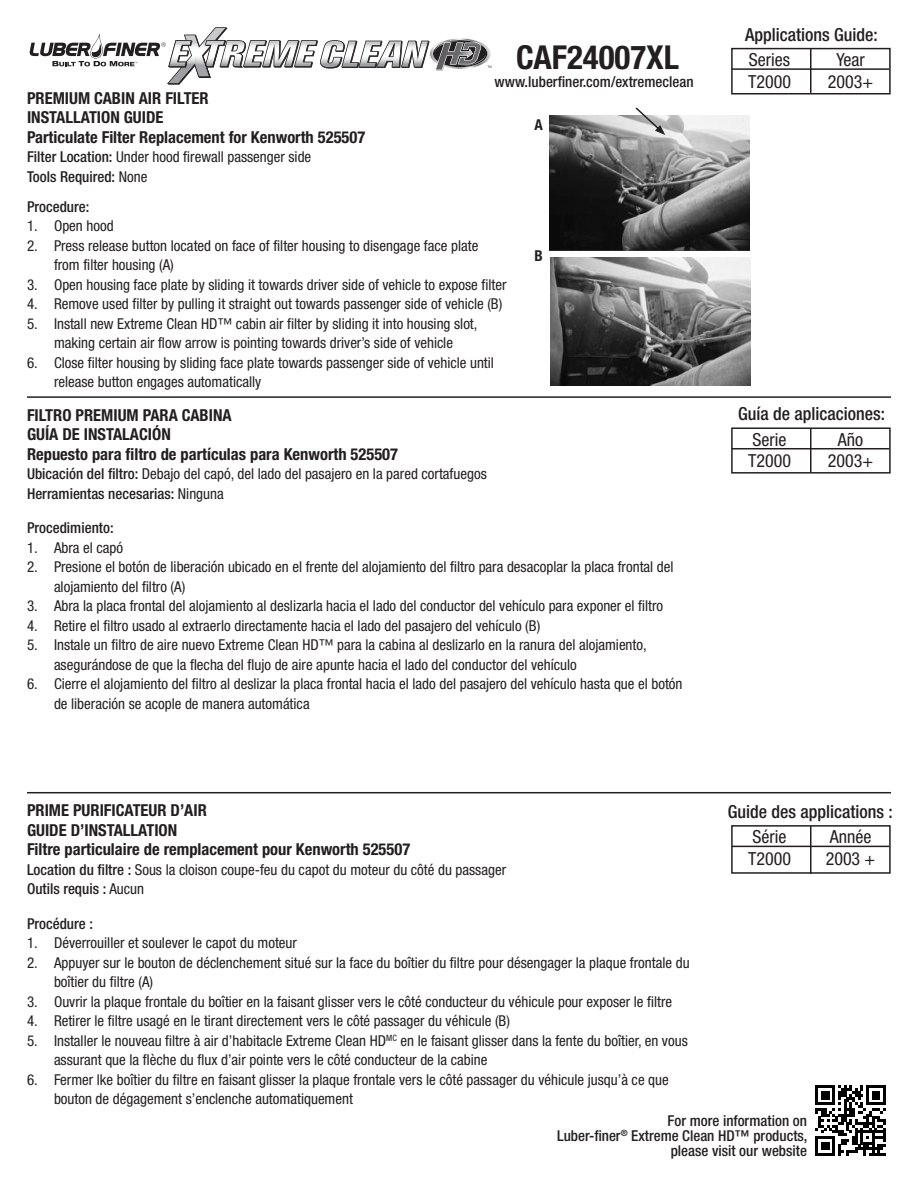
<style>
.page{position:relative;width:918px;height:1188px;background:#fff}
.page>*{position:absolute;margin:0;border:0;box-sizing:border-box;transform-origin:0 0}
.t1{font:700 condensed 33px "Helvetica Neue";color:#231f20}
.t2{font:500 condensed 18px "Helvetica Neue";color:#231f20}
.t3{font:condensed 18px "Helvetica Neue";color:#231f20}
.t4{font:700 condensed 16.5px "Helvetica Neue";color:#231f20}
.t5{font:condensed 15px/19.5px "Helvetica Neue";color:#231f20}
.t6{font:500 condensed 15px "Helvetica Neue";color:#231f20}
.t7{font:700 condensed 15px "Helvetica Neue";color:#231f20}
.s1{font-weight:500}
.s2{font-weight:400}
</style>
<div class="page">
<img style="left:550px;top:116px;width:200px;height:134px">
<hr style="left:27px;top:396px;width:864px;height:2px;background:#231f20">
<hr style="left:27px;top:792px;width:864px;height:1px;background:#231f20">
<svg style="left:30px;top:27px;width:461px;height:58px"></svg>
<img style="left:551px;top:258px;width:199px;height:127px">
<div style="left:731px;top:48px;width:160px;height:46px;border:2px solid #231f20"></div>
<hr style="left:810px;top:49px;width:2px;height:44px;background:#231f20">
<hr style="left:732px;top:68px;width:157px;height:2px;background:#231f20">
<div style="left:731px;top:427px;width:160px;height:47px;border:2px solid #231f20"></div>
<hr style="left:810px;top:428px;width:2px;height:45px;background:#231f20">
<hr style="left:732px;top:448px;width:157px;height:1px;background:#231f20">
<div style="left:731px;top:825px;width:160px;height:49px;border:2px solid #231f20"></div>
<hr style="left:810px;top:826px;width:2px;height:48px;background:#231f20">
<hr style="left:732px;top:846px;width:157px;height:1px;background:#231f20">
<svg style="left:634px;top:107px;width:31px;height:28px"></svg>
<svg style="left:815px;top:1085px;width:71px;height:71px"></svg>
<p class="t1" style="left:516px;top:37px;width:164px">CAF24007XL</p>
<p class="t6" style="left:495px;top:73px;width:200px">www.luberfiner.com/extremeclean</p>
<p class="t4" style="left:27px;top:88px;width:183px">PREMIUM CABIN AIR FILTER</p>
<p class="t4" style="left:27px;top:107px;width:138px">INSTALLATION GUIDE</p>
<p class="t4" style="left:27px;top:127px;width:340px">Particulate Filter Replacement for Kenworth 525507</p>
<p class="t5" style="left:27px;top:147px;width:286px"><span class="s1">Filter Location:</span> Under hood firewall passenger side</p>
<p class="t6" style="left:27px;top:167px;width:122px">Tools Required: <span class="s2">None</span></p>
<p class="t6" style="left:27px;top:197px;width:64px">Procedure:</p>
<p class="t5" style="left:27px;top:216px;width:88px">1. Open hood</p>
<p class="t5" style="left:54px;top:235px;width:426px;text-indent:-27px">2. Press release button located on face of filter housing to disengage face plate from filter housing (A)</p>
<p class="t5" style="left:27px;top:274px;width:481px">3. Open housing face plate by sliding it towards driver side of vehicle to expose filter</p>
<p class="t5" style="left:27px;top:294px;width:477px">4. Remove used filter by pulling it straight out towards passenger side of vehicle (B)</p>
<p class="t5" style="left:27px;top:313px;width:452px;text-align:center">5. Install new Extreme Clean HD™ cabin air filter by sliding it into housing slot, making certain air flow arrow is pointing towards driver’s side of vehicle</p>
<p class="t5" style="left:54px;top:352px;width:441px;text-indent:-27px">6. Close filter housing by sliding face plate towards passenger side of vehicle until release button engages automatically</p>
<p class="t4" style="left:27px;top:405px;width:206px">FILTRO PREMIUM PARA CABINA</p>
<p class="t4" style="left:27px;top:424px;width:145px">GUÍA DE INSTALACIÓN</p>
<p class="t4" style="left:27px;top:444px;width:373px">Repuesto para filtro de partículas para Kenworth 525507</p>
<p class="t5" style="left:27px;top:464px;width:461px"><span class="s1">Ubicación del filtro:</span> Debajo del capó, del lado del pasajero en la pared cortafuegos</p>
<p class="t6" style="left:27px;top:484px;width:198px">Herramientas necesarias: <span class="s2">Ninguna</span></p>
<p class="t6" style="left:27px;top:519px;width:88px">Procedimiento:</p>
<p class="t5" style="left:27px;top:537px;width:98px">1. Abra el capó</p>
<p class="t5" style="left:54px;top:557px;width:621px;text-indent:-27px">2. Presione el botón de liberación ubicado en el frente del alojamiento del filtro para desacoplar la placa frontal del alojamiento del filtro (A)</p>
<p class="t5" style="left:27px;top:596px;width:638px">3. Abra la placa frontal del alojamiento al deslizarla hacia el lado del conductor del vehículo para exponer el filtro</p>
<p class="t5" style="left:27px;top:615px;width:515px">4. Retire el filtro usado al extraerlo directamente hacia el lado del pasajero del vehículo (B)</p>
<p class="t5" style="left:54px;top:635px;width:594px;text-indent:-27px">5. Instale un filtro de aire nuevo Extreme Clean HD™ para la cabina al deslizarlo en la ranura del alojamiento, asegurándose de que la flecha del flujo de aire apunte hacia el lado del conductor del vehículo</p>
<p class="t5" style="left:54px;top:674px;width:630px;text-indent:-27px">6. Cierre el alojamiento del filtro al deslizar la placa frontal hacia el lado del pasajero del vehículo hasta que el botón de liberación se acople de manera automática</p>
<p class="t7" style="left:534px;top:116px;width:10px">A</p>
<p class="t7" style="left:534px;top:247px;width:10px">B</p>
<p class="t2" style="left:745px;top:24px;width:134px">Applications Guide:</p>
<p class="t3" style="left:749px;top:49px;width:43px">Series</p>
<p class="t3" style="left:836px;top:49px;width:30px">Year</p>
<p class="t3" style="left:748px;top:71px;width:44px">T2000</p>
<p class="t3" style="left:828px;top:71px;width:47px">2003+</p>
<p class="t2" style="left:738px;top:403px;width:148px">Guía de aplicaciones:</p>
<p class="t3" style="left:753px;top:429px;width:35px">Serie</p>
<p class="t3" style="left:838px;top:429px;width:27px">Año</p>
<p class="t3" style="left:748px;top:450px;width:44px">T2000</p>
<p class="t3" style="left:828px;top:450px;width:47px">2003+</p>
<p class="t4" style="left:27px;top:800px;width:181px">PRIME PURIFICATEUR D’AIR</p>
<p class="t4" style="left:27px;top:820px;width:152px">GUIDE D’INSTALLATION</p>
<p class="t4" style="left:27px;top:839px;width:385px">Filtre particulaire de remplacement pour Kenworth 525507</p>
<p class="t5" style="left:27px;top:860px;width:481px"><span class="s1">Location du filtre :</span> Sous la cloison coupe-feu du capot du moteur du côté du passager</p>
<p class="t6" style="left:27px;top:880px;width:119px">Outils requis : <span class="s2">Aucun</span></p>
<p class="t6" style="left:27px;top:915px;width:67px">Procédure :</p>
<p class="t5" style="left:27px;top:933px;width:271px">1. Déverrouiller et soulever le capot du moteur</p>
<p class="t5" style="left:54px;top:953px;width:637px;text-indent:-27px">2. Appuyer sur le bouton de déclenchement situé sur la face du boîtier du filtre pour désengager la plaque frontale du boîtier du filtre (A)</p>
<p class="t5" style="left:27px;top:992px;width:647px">3. Ouvrir la plaque frontale du boîtier en la faisant glisser vers le côté conducteur du véhicule pour exposer le filtre</p>
<p class="t5" style="left:27px;top:1011px;width:485px">4. Retirer le filtre usagé en le tirant directement vers le côté passager du véhicule (B)</p>
<p class="t5" style="left:54px;top:1031px;width:635px;text-indent:-27px">5. Installer le nouveau filtre à air d’habitacle Extreme Clean HD<sup>MC</sup> en le faisant glisser dans la fente du boîtier, en vous assurant que la flèche du flux d’air pointe vers le côté conducteur de la cabine</p>
<p class="t5" style="left:54px;top:1070px;width:616px;text-indent:-27px">6. Fermer lke boîtier du filtre en faisant glisser la plaque frontale vers le côté passager du véhicule jusqu’à ce que bouton de dégagement s’enclenche automatiquement</p>
<p class="t2" style="left:728px;top:801px;width:166px">Guide des applications :</p>
<p class="t3" style="left:753px;top:827px;width:35px">Série</p>
<p class="t3" style="left:830px;top:827px;width:43px">Année</p>
<p class="t3" style="left:748px;top:848px;width:44px">T2000</p>
<p class="t3" style="left:826px;top:848px;width:51px">2003 +</p>
<p class="t6" style="left:668px;top:1112px;width:141px">For more information on</p>
<p class="t6" style="left:557px;top:1127px;width:252px">Luber-finer<sup>®</sup> Extreme Clean HD™ products,</p>
<p class="t6" style="left:671px;top:1142px;width:138px">please visit our website</p>
</div>
